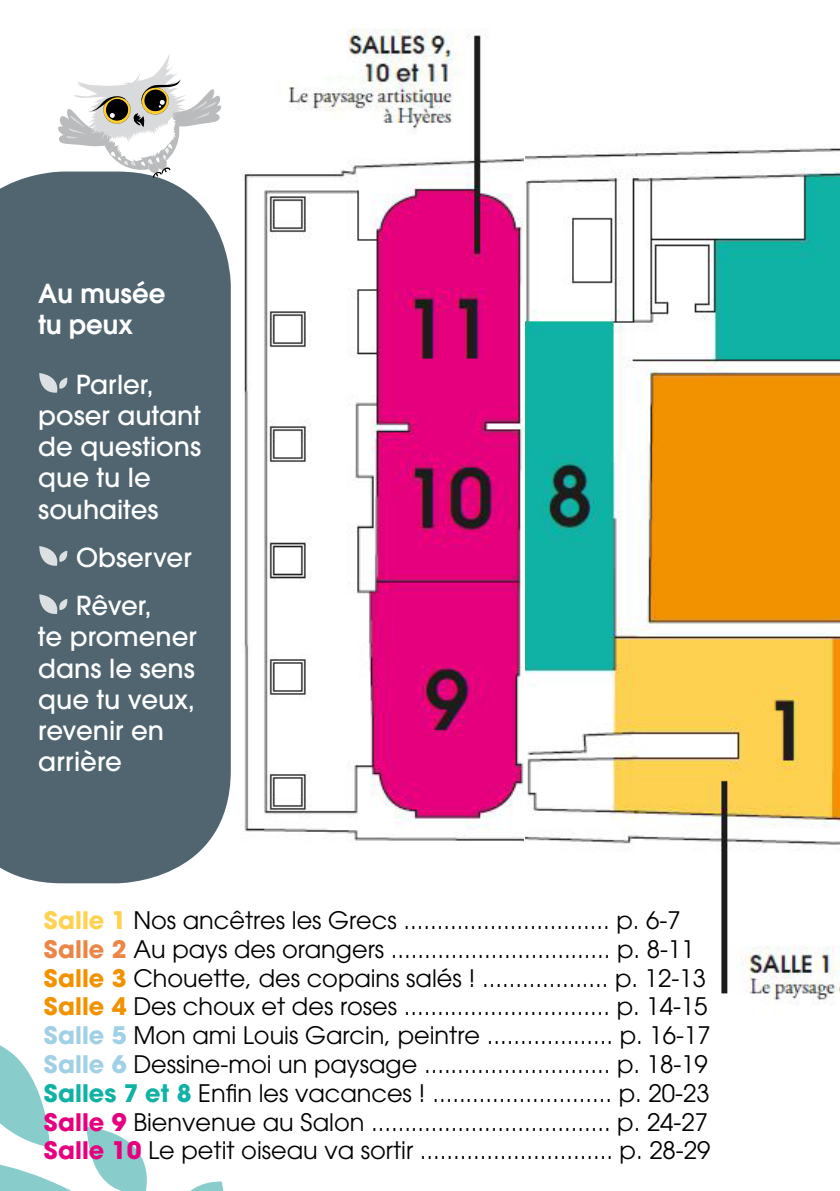
<style>
.page{position:relative;width:840px;height:1191px;background:#fff}
.page>*{position:absolute;margin:0;border:0;box-sizing:border-box;transform-origin:0 0}
.t1{font:500 26px/31.2px "ITC Avant Garde Std";color:#fff}
.t2{font:600 26px/31.2px "ITC Avant Garde Std";color:#fff}
.t3{font:24px/28.8px "ITC Avant Garde Std";color:#000}
.s1{font-weight:700;color:#fed150}
.s2{font-weight:700;color:#ec8646}
.s3{font-weight:700;color:#f29200}
.s4{font-weight:700;color:#a0d0e6}
.s5{font-weight:700;color:#10b2a5}
.s6{font-weight:700;color:#e6007e}
</style>
<div class="page">
<svg style="left:190px;top:1181px;width:34px;height:10px"></svg>
<svg style="left:0;top:1045px;width:147px;height:146px"></svg>
<img style="left:525px;top:148px;width:314px;height:857px">
<img style="left:244px;top:28px;width:279px;height:814px">
<div style="left:0;top:172px;width:231px;height:711px;background:#50656f"></div>
<svg style="left:38px;top:373px;width:30px;height:21px"></svg>
<svg style="left:38px;top:546px;width:30px;height:21px"></svg>
<svg style="left:38px;top:594px;width:30px;height:21px"></svg>
<svg style="left:55px;top:54px;width:170px;height:124px"></svg>
<p class="t2" style="left:38px;top:277px;width:128px">Au musée tu peux</p>
<p class="t1" style="left:38px;top:368px;width:164px;text-indent:38px">Parler, poser autant de questions que tu le souhaites</p>
<p class="t1" style="left:76px;top:533px;width:117px;line-height:48.2px">Observer<br>Rêver,</p>
<p class="t1" style="left:38px;top:621px;width:160px">te promener dans le sens que tu veux, revenir en arrière</p>
<p class="t3" style="left:44px;top:905px;width:668px"><span class="s1">Salle 1</span> Nos ancêtres les Grecs ............................... p. 6-7<br><span class="s2">Salle 2</span> Au pays des orangers ................................. p. 8-11<br><span class="s3">Salle 3</span> Chouette, des copains salés ! ................... p. 12-13<br><span class="s3">Salle 4</span> Des choux et des roses ............................... p. 14-15<br><span class="s4">Salle 5</span> Mon ami Louis Garcin, peintre ................... p. 16-17<br><span class="s4">Salle 6</span> Dessine-moi un paysage ............................ p. 18-19<br><span class="s5">Salles 7 et 8</span> Enfin les vacances ! ........................... p. 20-23<br><span class="s6">Salle 9</span> Bienvenue au Salon .................................... p. 24-27<br><span class="s6">Salle 10</span> Le petit oiseau va sortir ............................. p. 28-29</p>
</div>
